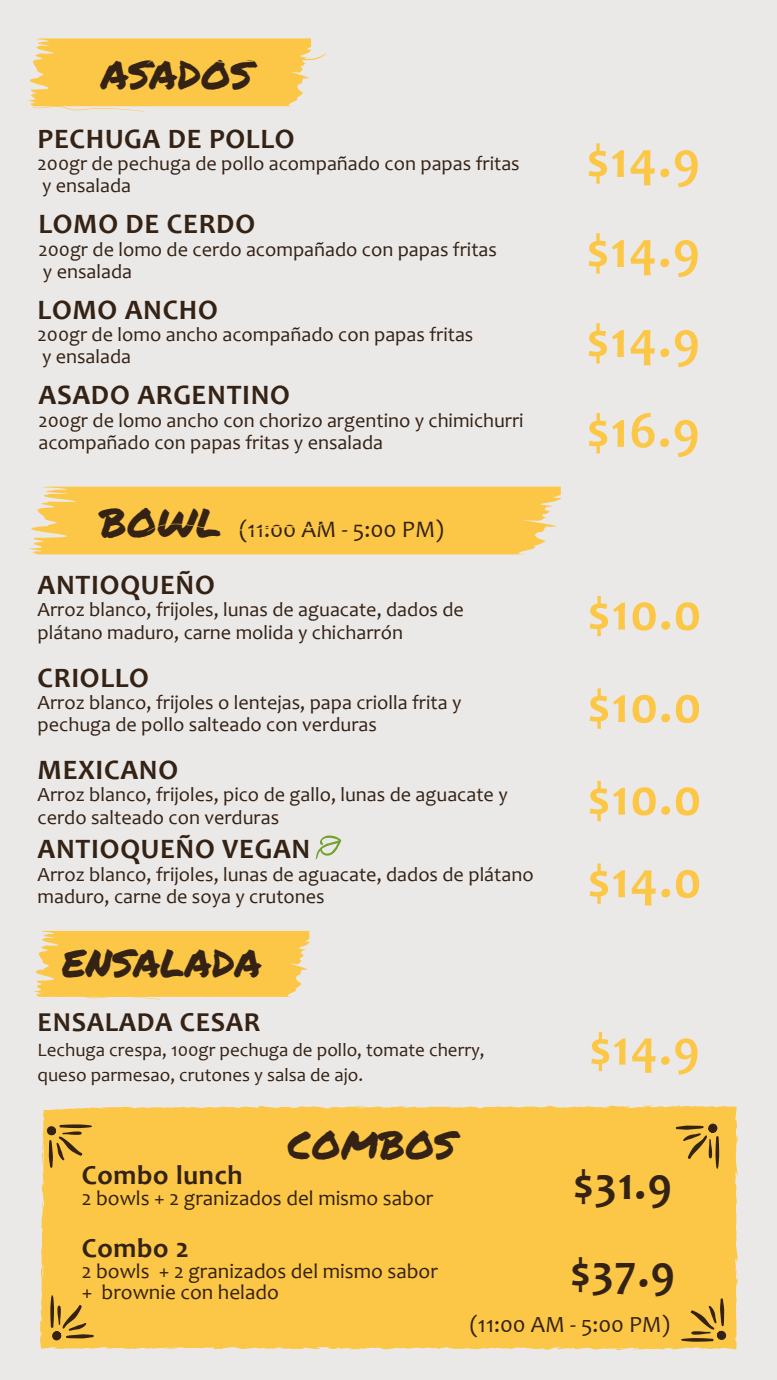
<style>
.page{position:relative;width:777px;height:1380px;background:#fff}
.page>*{position:absolute;margin:0;border:0;box-sizing:border-box;transform-origin:0 0}
.t1{font:700 51.94px/89.9px "Candara";letter-spacing:.025em;color:#fcc746;text-align:justify}
.t2{font:700 50.56px "Candara";color:#fcc746}
.t3{font:47.5px "Permanent Marker";color:#342215}
.t4{font:700 46.56px "Candara";color:#342215}
.t5{font:46.44px "Permanent Marker";color:#342215}
.t6{font:46.25px "Permanent Marker";color:#342215}
.t7{font:700 28.31px "Candara";letter-spacing:.025em;color:#342215}
.t8{font:700 27.56px "Candara";letter-spacing:.025em;color:#342215}
.t9{font:700 27.5px "Candara";letter-spacing:.025em;color:#342215}
.t10{font:23.81px "Candara";color:#342215}
.t11{font:23.31px "Candara";color:#342215}
.t12{font:21.19px/21.2px "Candara";color:#342215}
.t13{font:20.19px/22.2px "Candara";color:#342215}
.t14{font:18.94px/25.2px "Candara";color:#342215}
.s1{font-family:"Permanent Marker";font-size:47.5px}
</style>
<div class="page">
<div style="left:0;top:0;width:776px;height:1380px;background:#ebe9e8"></div>
<svg style="left:28px;top:487px;width:533px;height:68px;background:#fac951"></svg>
<svg style="left:28px;top:38px;width:298px;height:74px"></svg>
<svg style="left:315px;top:835px;width:26px;height:25px"></svg>
<svg style="left:34px;top:931px;width:276px;height:69px;background:#faca57"></svg>
<div style="left:40px;top:1106px;width:697px;height:244px;background:#fcc746"></div>
<svg style="left:47px;top:1124px;width:45px;height:44px;background:#cda03a"></svg>
<svg style="left:50px;top:1295px;width:50px;height:49px;background:#d6a73c"></svg>
<svg style="left:680px;top:1298px;width:45px;height:44px;background:#cea13a"></svg>
<svg style="left:675px;top:1124px;width:44px;height:45px;background:#cda03a"></svg>
<h3 class="t3" style="left:101px;top:36px;width:152px">ASADOS</h3>
<h3 class="t7" style="left:38px;top:121px;width:258px">PECHUGA DE POLLO</h3>
<p class="t13" style="left:38px;top:152px;width:483px">200gr de pechuga de pollo acompañado con papas fritas y ensalada</p>
<h3 class="t7" style="left:38px;top:206px;width:218px">LOMO DE CERDO</h3>
<p class="t13" style="left:38px;top:238px;width:460px">200gr de lomo de cerdo acompañado con papas fritas y ensalada</p>
<h3 class="t7" style="left:38px;top:292px;width:182px">LOMO ANCHO</h3>
<p class="t13" style="left:38px;top:323px;width:437px">200gr de lomo ancho acompañado con papas fritas y ensalada</p>
<h3 class="t7" style="left:38px;top:377px;width:253px">ASADO ARGENTINO</h3>
<p class="t13" style="left:38px;top:409px;width:486px">200gr de lomo ancho con chorizo argentino y chimichurri acompañado con papas fritas y ensalada</p>
<p class="t10" style="left:100px;top:515px;width:345px"><span class="s1">BOWL</span> (11:00 AM - 5:00 PM)</p>
<h3 class="t7" style="left:38px;top:567px;width:179px">ANTIOQUEÑO</h3>
<p class="t13" style="left:38px;top:598px;width:428px">Arroz blanco, frijoles, lunas de aguacate, dados de plátano maduro, carne molida y chicharrón</p>
<h3 class="t7" style="left:38px;top:660px;width:113px">CRIOLLO</h3>
<p class="t13" style="left:38px;top:691px;width:425px">Arroz blanco, frijoles o lentejas, papa criolla frita y pechuga de pollo salteado con verduras</p>
<h3 class="t7" style="left:38px;top:752px;width:142px">MEXICANO</h3>
<p class="t13" style="left:38px;top:783px;width:471px">Arroz blanco, frijoles, pico de gallo, lunas de aguacate y cerdo salteado con verduras</p>
<h3 class="t7" style="left:38px;top:832px;width:274px">ANTIOQUEÑO VEGAN</h3>
<p class="t13" style="left:38px;top:863px;width:497px">Arroz blanco, frijoles, lunas de aguacate, dados de plátano maduro, carne de soya y crutones</p>
<h1 class="t1" style="left:586px;top:115px;width:115px">$14.9 $14.9 $14.9 $16.9</h1>
<h1 class="t1" style="left:587px;top:567px;width:115px">$10.0</h1>
<h1 class="t1" style="left:587px;top:658px;width:115px;line-height:92.5px">$10.0 $10.0</h1>
<h1 class="t1" style="left:587px;top:835px;width:115px">$14.0</h1>
<h3 class="t6" style="left:62px;top:925px;width:201px">ENSALADA</h3>
<h3 class="t8" style="left:38px;top:1004px;width:224px">ENSALADA CESAR</h3>
<p class="t14" style="left:38px;top:1037px;width:448px">Lechuga crespa, 100gr pechuga de pollo, tomate cherry, queso parmesao, crutones y salsa de ajo.</p>
<h2 class="t2" style="left:589px;top:1016px;width:112px">$14.9</h2>
<h3 class="t5" style="left:288px;top:1107px;width:169px">COMBOS</h3>
<h3 class="t9" style="left:82px;top:1158px;width:162px">Combo lunch</h3>
<p class="t12" style="left:82px;top:1187px;width:353px">2 bowls + 2 granizados del mismo sabor</p>
<h3 class="t4" style="left:573px;top:1155px;width:100px">$31.9</h3>
<h3 class="t9" style="left:82px;top:1231px;width:109px">Combo 2</h3>
<p class="t12" style="left:82px;top:1261px;width:357px">2 bowls + 2 granizados del mismo sabor + brownie con helado</p>
<h3 class="t4" style="left:570px;top:1243px;width:106px">$37.9</h3>
<p class="t11" style="left:469px;top:1309px;width:202px">(11:00 AM - 5:00 PM)</p>
</div>
